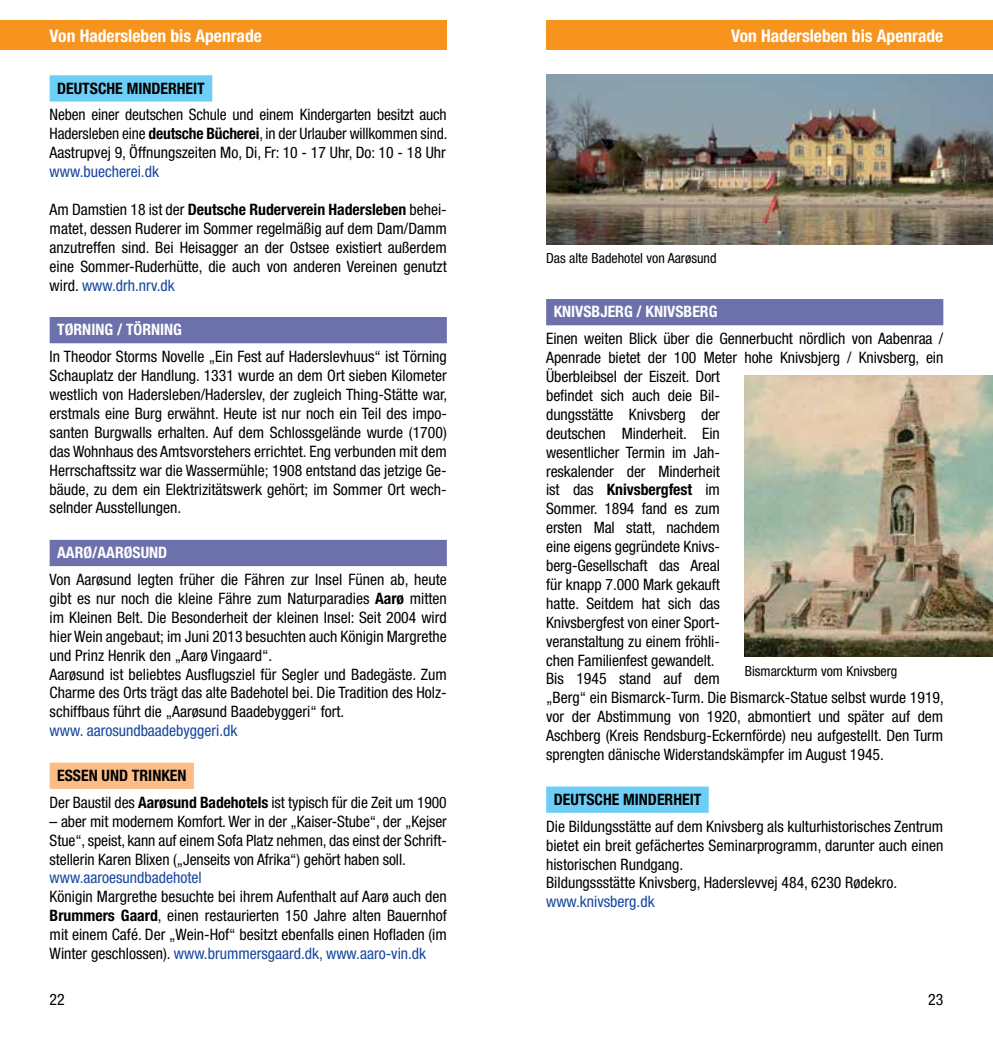
<style>
.page{position:relative;width:993px;height:1042px;background:#fff}
.page>*{position:absolute;margin:0;border:0;box-sizing:border-box;transform-origin:0 0}
.t1{font:700 condensed 17.5px "Helvetica Neue";color:#fff}
.t2{font:condensed 15.75px/18.9px "Helvetica Neue";color:#000;text-align:justify}
.t3{font:condensed 15.75px "Helvetica Neue";color:#17479e}
.t4{font:700 condensed 15.75px "Helvetica Neue";color:#fff}
.t5{font:700 condensed 15.75px "Helvetica Neue";color:#000}
.t6{font:condensed 14px "Helvetica Neue";color:#000}
.s1{font-weight:700}
.s2{color:#17479e}
</style>
<div class="page">
<div style="left:546px;top:20px;width:446px;height:30px;background:#f7941e"></div>
<div style="left:0;top:20px;width:446px;height:30px;background:#f7941e"></div>
<div style="left:50px;top:75px;width:162px;height:27px;background:#6dcff6"></div>
<div style="left:50px;top:317px;width:396px;height:26px;background:#6c70ab"></div>
<div style="left:50px;top:540px;width:396px;height:26px;background:#6c70ab"></div>
<div style="left:50px;top:763px;width:144px;height:26px;background:#fcbc86"></div>
<div style="left:546px;top:299px;width:397px;height:26px;background:#6c70ab"></div>
<div style="left:546px;top:786px;width:162px;height:27px;background:#6dcff6"></div>
<img style="left:546px;top:75px;width:446px;height:169px">
<img style="left:744px;top:376px;width:248px;height:280px">
<p class="t1" style="left:50px;top:25px;width:214px">Von Hadersleben bis Apenrade</p>
<p class="t1" style="left:730px;top:25px;width:214px">Von Hadersleben bis Apenrade</p>
<p class="t5" style="left:57px;top:78px;width:18px">Deutsche</p>
<p class="t5" style="left:127px;top:78px;width:20px">Minderheit</p>
<p class="t2" style="left:50px;top:105px;width:399px">Neben einer deutschen Schule und einem Kindergarten besitzt auch Hadersleben eine <span class="s1">deutsche Bücherei</span>, in der Urlauber willkommen sind.<br>Aastrupvej 9, Öffnungszeiten Mo, Di, Fr: 10 - 17 Uhr, Do: 10 - 18 Uhr</p>
<p class="t3" style="left:50px;top:162px;width:111px">www.buecherei.dk</p>
<p class="t2" style="left:50px;top:200px;width:398px">Am Damstien 18 ist der <span class="s1">Deutsche Ruderverein Hadersleben</span> behei&shy;matet, dessen Ruderer im Sommer regelmäßig auf dem Dam/Damm anzutreffen sind. Bei Heisagger an der Ostsee existiert außerdem eine Sommer-Ruderhütte, die auch von anderen Vereinen genutzt wird. <span class="s2">www.drh.nrv.dk</span></p>
<p class="t4" style="left:57px;top:320px;width:126px">TØRNING / TÖRNING</p>
<p class="t2" style="left:50px;top:347px;width:399px">In Theodor Storms Novelle „Ein Fest auf Haderslevhuus“ ist Törning Schauplatz der Handlung. 1331 wurde an dem Ort sieben Kilometer westlich von Hadersleben/Haderslev, der zugleich Thing-Stätte war, erstmals eine Burg erwähnt. Heute ist nur noch ein Teil des impo&shy;santen Burgwalls erhalten. Auf dem Schlossgelände wurde (1700) das Wohnhaus des Amtsvorstehers errichtet. Eng verbunden mit dem Herrschaftssitz war die Wassermühle; 1908 entstand das jetzige Ge&shy;bäude, zu dem ein Elektrizitätswerk gehört; im Sommer Ort wech&shy;selnder Ausstellungen.</p>
<p class="t4" style="left:57px;top:543px;width:112px">AARØ/AARØSUND</p>
<p class="t2" style="left:50px;top:570px;width:398px;text-align:left">Von Aarøsund legten früher die Fähren zur Insel Fünen ab, heute gibt es nur noch die kleine Fähre zum Naturparadies <span class="s1">Aarø</span> mitten im Kleinen Belt. Die Besonderheit der kleinen Insel: Seit 2004 wird hier Wein angebaut; im Juni 2013 besuchten auch Königin Margrethe und Prinz Henrik den „Aarø Vingaard“.<br>Aarøsund ist beliebtes Ausflugsziel für Segler und Badegäste. Zum Charme des Orts trägt das alte Badehotel bei. Die Tradition des Holz&shy;schiffbaus führt die „Aarøsund Baadebyggeri“ fort.</p>
<p class="t3" style="left:50px;top:721px;width:189px">www. aarosundbaadebyggeri.dk</p>
<p class="t5" style="left:57px;top:766px;width:17px">Essen</p>
<p class="t5" style="left:101px;top:766px;width:10px">und</p>
<p class="t6" style="left:546px;top:250px;width:172px">Das alte Badehotel von Aarøsund</p>
<p class="t4" style="left:553px;top:302px;width:165px">KNIVSBJERG / KNIVSBERG</p>
<p class="t2" style="left:546px;top:329px;width:399px;text-align:left">Einen weiten Blick über die Gennerbucht nördlich von Aabenraa / Apenrade bietet der 100 Meter hohe Knivsbjerg / Knivsberg, ein Überbleibsel der Eiszeit. Dort<br>befindet sich auch deie Bil-<br>dungsstätte Knivsberg der<br>deutschen Minderheit. Ein<br>wesentlicher Termin im Jah-<br>reskalender der Minderheit<br>ist das <span class="s1">Knivsbergfest</span> im<br>Sommer. 1894 fand es zum<br>ersten Mal statt, nachdem<br>eine eigens gegründete Knivs-<br>berg-Gesellschaft das Areal<br>für knapp 7.000 Mark gekauft<br>hatte. Seitdem hat sich das<br>Knivsbergfest von einer Sport-<br>veranstaltung zu einem fröhli-<br>chen Familienfest gewandelt.<br>Bis 1945 stand auf dem<br>„Berg“ ein Bismarck-Turm. Die Bismarck-Statue selbst wurde 1919, vor der Abstimmung von 1920, abmontiert und später auf dem Aschberg (Kreis Rendsburg-Eckernförde) neu aufgestellt. Den Turm sprengten dänische Widerstandskämpfer im August 1945.</p>
<p class="t5" style="left:553px;top:790px;width:18px">Deutsche</p>
<p class="t5" style="left:623px;top:790px;width:20px">Minderheit</p>
<p class="t2" style="left:546px;top:816px;width:398px;text-align:left">Die Bildungsstätte auf dem Knivsberg als kulturhistorisches Zentrum bietet ein breit gefächertes Seminarprogramm, darunter auch einen historischen Rundgang.<br>Bildungssstätte Knivsberg, Haderslevvej 484, 6230 Rødekro.</p>
<p class="t3" style="left:546px;top:892px;width:110px">www.knivsberg.dk</p>
<p class="t6" style="left:744px;top:663px;width:154px">Bismarckturm vom Knivsberg</p>
<p class="t2" style="left:50px;top:762px;width:398px;line-height:26.8px;text-indent:82px"><span class="s1">Trinken<br></span>Der Baustil des <span class="s1">Aarøsund Badehotels</span> ist typisch für die Zeit um 1900</p>
<p class="t2" style="left:50px;top:811px;width:398px">– aber mit modernem Komfort. Wer in der „Kaiser-Stube“, der „Kejser Stue“, speist, kann auf einem Sofa Platz nehmen, das einst der Schrift&shy;stellerin Karen Blixen („Jenseits von Afrika“) gehört haben soll.</p>
<p class="t3" style="left:50px;top:869px;width:153px">www.aaroesundbadehotel</p>
<p class="t2" style="left:50px;top:887px;width:398px">Königin Margrethe besuchte bei ihrem Aufenthalt auf Aarø auch den <span class="s1">Brummers Gaard</span>, einen restaurierten 150 Jahre alten Bauernhof mit einem Café. Der „Wein-Hof“ besitzt ebenfalls einen Hofladen (im Winter geschlossen). <span class="s2">www.brummersgaard.dk, www.aaro-vin.dk</span></p>
<p class="t2" style="left:50px;top:989px;width:17px">22</p>
<p class="t2" style="left:927px;top:989px;width:17px">23</p>
</div>
